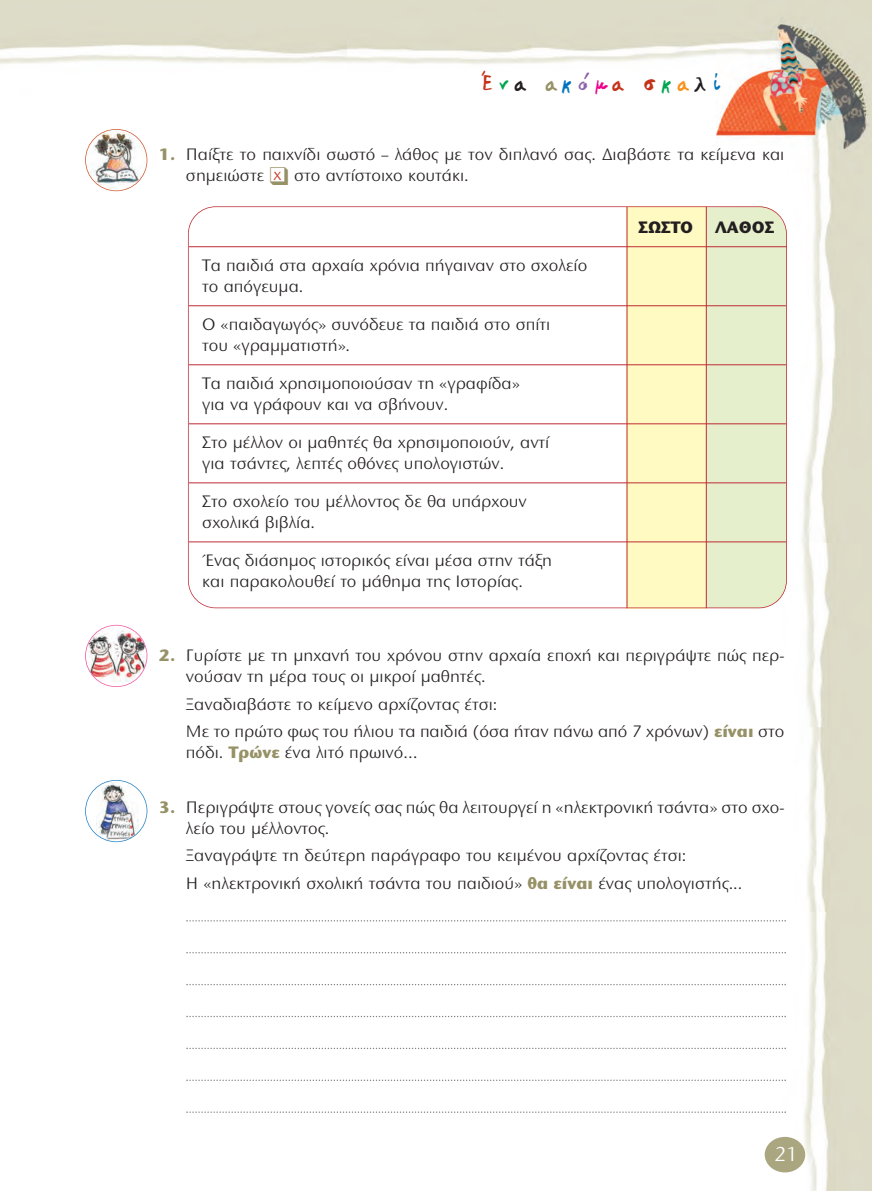
<style>
.page{position:relative;width:872px;height:1191px;background:#fff}
.page>*{position:absolute;margin:0;border:0;box-sizing:border-box;transform-origin:0 0}
.t1{font:28.5px "PF Kids Age Eight";letter-spacing:.165em;color:#c5321a}
.t2{font:21px "Stone Sans ITC Hel";color:#fff}
.t3{font:17.25px/21px "Stone Sans ITC Hel";color:#231f20}
.t4{font:700 17.25px "Stone Sans ITC Hel";color:#231f20}
.s1{color:#00a54f}
.s2{color:#231f20}
.s3{color:#969166}
.s4{color:#0072bc}
.s5{color:#8c62aa}
.s6{color:#ed028c}
.s7{color:#f7931d}
.s8{font-weight:700;color:#969166}
.s9{color:#c5321a}
</style>
<div class="page">
<img style="left:0;top:0;width:872px;height:1191px">
<div style="left:765px;top:1137px;width:40px;height:35px;background:#a9a680;border-radius:50%"></div>
<div style="left:157px;top:147px;width:629px;height:57px;background:#fff"></div>
<img style="left:86px;top:130px;width:60px;height:59px">
<div style="left:85px;top:129px;width:62px;height:62px;border:2px solid #cf5c37;border-radius:50%"></div>
<img style="left:86px;top:628px;width:61px;height:54px">
<div style="left:85px;top:625px;width:62px;height:62px;border:2px solid #ef59a1;border-radius:50%"></div>
<div style="left:86px;top:781px;width:61px;height:60px;background:#fff;border-radius:50%"></div>
<img style="left:96px;top:782px;width:42px;height:59px">
<div style="left:85px;top:780px;width:62px;height:62px;border:2px solid #2783c5;border-radius:50%"></div>
<div style="left:189px;top:206px;width:446px;height:402px;background:#fff"></div>
<div style="left:626px;top:206px;width:81px;height:402px;background:#fffac1"></div>
<hr style="left:627px;top:207px;width:1px;height:401px;background:#be2b36">
<div style="left:707px;top:206px;width:80px;height:402px;background:#e5efcb"></div>
<hr style="left:189px;top:246px;width:598px;height:1px;background:#be2b36">
<hr style="left:189px;top:305px;width:597px;height:1px;background:#be2b36">
<hr style="left:189px;top:364px;width:597px;height:1px;background:#be2b36">
<hr style="left:189px;top:423px;width:597px;height:1px;background:#be2b36">
<hr style="left:189px;top:482px;width:597px;height:1px;background:#be2b36">
<hr style="left:189px;top:541px;width:597px;height:1px;background:#be2b36">
<hr style="left:706px;top:207px;width:1px;height:401px;background:#be2b36">
<div style="left:157px;top:647px;width:629px;height:270px;background:#fff"></div>
<svg style="left:186px;top:920px;width:600px;height:1px"></svg>
<svg style="left:186px;top:952px;width:600px;height:1px"></svg>
<svg style="left:186px;top:984px;width:600px;height:1px"></svg>
<svg style="left:186px;top:1016px;width:600px;height:1px"></svg>
<svg style="left:186px;top:1047px;width:600px;height:2px"></svg>
<svg style="left:186px;top:1079px;width:600px;height:2px"></svg>
<svg style="left:186px;top:1111px;width:600px;height:2px"></svg>
<div style="left:188px;top:206px;width:599px;height:402px;border:2px solid #be2b36;border-radius:28px"></div>
<h1 class="t1" style="left:481px;top:68px;width:242px">Έ<span class="s1">ν</span><span class="s2">α</span> <span class="s3">α</span><span class="s4">κ</span><span class="s5">ό</span><span class="s6">μ</span>α σ<span class="s1">κ</span><span class="s7">α</span><span class="s2">λ</span><span class="s4">ί</span></h1>
<p class="t3" style="left:186px;top:146px;width:600px;text-indent:-27px"><span class="s8">1.</span> Παίξτε το παιχνίδι σωστό – λάθος με τον διπλανό σας. Διαβάστε τα κείμενα και σημειώστε <span class="s3">❑</span><span class="s9">x</span> στο αντίστοιχο κουτάκι.</p>
<p class="t3" style="left:202px;top:256px;width:386px">Τα παιδιά στα αρχαία χρόνια πήγαιναν στο σχολείο το απόγευμα.</p>
<p class="t3" style="left:202px;top:315px;width:350px">Ο «παιδαγωγός» συνόδευε τα παιδιά στο σπίτι του «γραμματιστή».</p>
<p class="t3" style="left:202px;top:374px;width:319px">Τα παιδιά χρησιμοποιούσαν τη «γραφίδα» για να γράφουν και να σβήνουν.</p>
<p class="t3" style="left:202px;top:433px;width:349px">Στο μέλλον οι μαθητές θα χρησιμοποιούν, αντί για τσάντες, λεπτές οθόνες υπολογιστών.</p>
<p class="t3" style="left:202px;top:492px;width:326px">Στο σχολείο του μέλλοντος δε θα υπάρχουν σχολικά βιβλία.</p>
<p class="t3" style="left:202px;top:551px;width:351px">Ένας διάσημος ιστορικός είναι μέσα στην τάξη και παρακολουθεί το μάθημα της Ιστορίας.</p>
<p class="t4" style="left:638px;top:221px;width:56px">ΣΩΣΤΟ</p>
<p class="t4" style="left:715px;top:221px;width:61px">ΛΑΘΟΣ</p>
<p class="t3" style="left:186px;top:647px;width:600px;text-indent:-27px"><span class="s8">2.</span> Γυρίστε με τη μηχανή του χρόνου στην αρχαία εποχή και περιγράψτε πώς περ&shy;νούσαν τη μέρα τους οι μικροί μαθητές.</p>
<p class="t3" style="left:186px;top:692px;width:600px;line-height:27.5px">Ξαναδιαβάστε το κείμενο αρχίζοντας έτσι:<br>Με το πρώτο φως του ήλιου τα παιδιά (όσα ήταν πάνω από 7 χρόνων) <span class="s8">είναι</span> στο</p>
<p class="t3" style="left:186px;top:744px;width:233px">πόδι. <span class="s8">Τρώνε</span> ένα λιτό πρωινό…</p>
<p class="t3" style="left:186px;top:799px;width:600px;text-indent:-27px"><span class="s8">3.</span> Περιγράψτε στους γονείς σας πώς θα λειτουργεί η «ηλεκτρονική τσάντα» στο σχο&shy;λείο του μέλλοντος.</p>
<p class="t3" style="left:186px;top:844px;width:558px;line-height:27.5px">Ξαναγράψτε τη δεύτερη παράγραφο του κειμένου αρχίζοντας έτσι:<br>Η «ηλεκτρονική σχολική τσάντα του παιδιού» <span class="s8">θα είναι</span> ένας υπολογιστής...</p>
<p class="t2" style="left:774px;top:1147px;width:25px">21</p>
</div>
